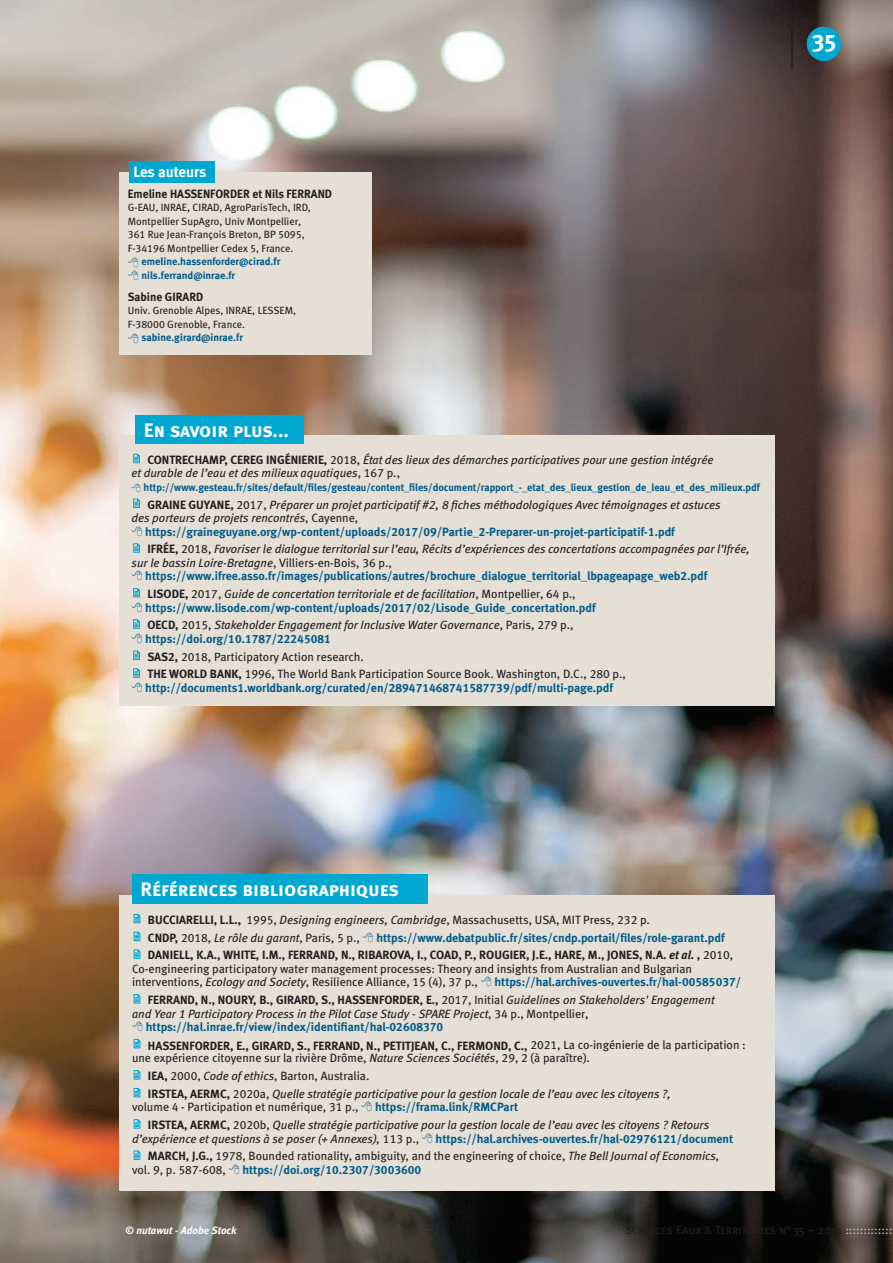
<style>
.page{position:relative;width:893px;height:1263px;background:#fff}
.page>*{position:absolute;margin:0;border:0;box-sizing:border-box;transform-origin:0 0}
.t1{font:24px "Meta Bold Caps Expert";color:#fff}
.t2{font:19.5px "Meta Bold LF Caps";color:#fff}
.t3{font:15px "Meta Bold LF";letter-spacing:-.005em;color:#fff}
.t4{font:italic 12px/13.5px "Meta Book LF";color:#231f20}
.t5{font:12px/17.7px "Meta Bold LF";color:#005c8a}
.t6{font:12px/13.5px "Meta Book LF";color:#231f20}
.t7{font:12px/17.7px "Meta Bold LF";color:#231f20}
.t8{font:12px "Meta Book Caps";letter-spacing:-.005em;color:#231f20}
.t9{font:10.5px/13.5px "Meta Bold LF";color:#005c8a}
.t10{font:10.5px/13.5px "Meta Book LF";color:#231f20}
.t11{font:italic 10.5px "Meta Bold LF";color:#fff}
.s1{font-family:"Meta Bold LF";font-style:normal}
.s2{font-style:normal}
.s3{font-family:"Meta Bold LF"}
.s4{font-style:italic}
.s5{color:#005c8a}
.s6{font-family:"Meta Book LF"}
.s7{color:#231f20}
.s8{font-family:"Meta Book LF";color:#231f20}
.s9{font-family:"Meta Book LF";font-style:italic;color:#231f20}
.s10{color:#bcbdc0}
</style>
<div class="page">
<img style="left:0;top:0;width:893px;height:1263px">
<div style="left:119px;top:895px;width:656px;height:295px;background:#e5dfd5"></div>
<svg style="left:134px;top:914px;width:7px;height:9px"></svg>
<svg style="left:134px;top:931px;width:7px;height:10px"></svg>
<svg style="left:134px;top:949px;width:7px;height:10px"></svg>
<svg style="left:134px;top:994px;width:7px;height:9px"></svg>
<svg style="left:134px;top:1039px;width:7px;height:9px"></svg>
<svg style="left:134px;top:1070px;width:7px;height:9px"></svg>
<svg style="left:134px;top:1088px;width:7px;height:9px"></svg>
<svg style="left:134px;top:1119px;width:7px;height:9px"></svg>
<svg style="left:134px;top:1150px;width:7px;height:10px"></svg>
<div style="left:132px;top:875px;width:295px;height:29px;background:#00a7d1"></div>
<div style="left:119px;top:172px;width:253px;height:182px;background:#e5dfd5"></div>
<div style="left:129px;top:161px;width:86px;height:22px;background:#00a7d1"></div>
<div style="left:119px;top:435px;width:655px;height:271px;background:#e5dfd5"></div>
<svg style="left:133px;top:454px;width:7px;height:9px"></svg>
<svg style="left:133px;top:498px;width:7px;height:10px"></svg>
<svg style="left:133px;top:543px;width:7px;height:10px"></svg>
<svg style="left:133px;top:650px;width:7px;height:10px"></svg>
<div style="left:135px;top:415px;width:169px;height:29px;background:#00a7d1"></div>
<div style="left:807px;top:27px;width:34px;height:34px;background:#00a7d1;border-radius:50%"></div>
<hr style="left:792px;top:28px;width:1px;height:40px;background:#231f20">
<svg style="left:133px;top:588px;width:7px;height:10px"></svg>
<svg style="left:133px;top:619px;width:7px;height:10px"></svg>
<svg style="left:133px;top:668px;width:7px;height:10px"></svg>
<p class="t3" style="left:133px;top:162px;width:75px">Les auteurs</p>
<p class="t7" style="left:128px;top:185px;width:58px">Emeline Hassenforder</p>
<p class="t7" style="left:252px;top:185px;width:47px">et Nils Ferrand</p>
<p class="t10" style="left:128px;top:201px;width:185px">G-EAU, INRAE, CIRAD, AgroParisTech, IRD, Montpellier SupAgro, Univ Montpellier, 361 Rue Jean-François Breton, BP 5095, F-34196 Montpellier Cedex 5, France.</p>
<p class="t9" style="left:142px;top:255px;width:140px">emeline.hassenforder@cirad.fr nils.ferrand@inrae.fr</p>
<p class="t7" style="left:128px;top:288px;width:77px">Sabine GIRARD</p>
<p class="t10" style="left:128px;top:304px;width:170px">Univ. Grenoble Alpes, INRAE, LESSEM,<br>F-38000 Grenoble, France.</p>
<p class="t9" style="left:142px;top:331px;width:103px">sabine.girard@inrae.fr</p>
<h2 class="t2" style="left:144px;top:418px;width:146px">En savoir plus...</h2>
<p class="t7" style="left:147px;top:451px;width:11px">Contrechamp</p>
<p class="t7" style="left:224px;top:451px;width:19px">, Cereg</p>
<p class="t7" style="left:266px;top:451px;width:11px">Ingénierie</p>
<p class="t4" style="left:132px;top:453px;width:583px;text-indent:192px"><span class="s1">,</span> <span class="s2">2018,</span> État des lieux des démarches participatives pour une gestion intégrée et durable de l’eau et des milieux aquatiques<span class="s2">, 167 p.,</span></p>
<p class="t9" style="left:144px;top:480px;width:618px">http://www.gesteau.fr/sites/default/files/gesteau/content_files/document/rapport_-_etat_des_lieux_gestion_de_leau_et_des_milieux.pdf</p>
<p class="t7" style="left:147px;top:495px;width:57px">GRAINE Guyane</p>
<p class="t4" style="left:132px;top:497px;width:590px;text-indent:99px"><span class="s1">,</span> <span class="s2">2017,</span> Préparer un projet participatif #2, 8 fiches méthodologiques Avec témoignages et astuces des porteurs de projets rencontrés<span class="s2">, Cayenne,</span></p>
<p class="t5" style="left:145px;top:522px;width:531px">https://graineguyane.org/wp-content/uploads/2017/09/Partie_2-Preparer-un-projet-participatif-1.pdf</p>
<p class="t7" style="left:147px;top:540px;width:11px">Ifrée</p>
<p class="t4" style="left:132px;top:542px;width:620px;text-indent:43px"><span class="s1">,</span> <span class="s2">2018,</span> Favoriser le dialogue territorial sur l’eau, Récits d’expériences des concertations accompagnées par l’Ifrée, sur le bassin Loire-Bretagne<span class="s2">, Villiers-en-Bois, 36 p.,</span></p>
<p class="t5" style="left:145px;top:567px;width:564px">https://www.ifree.asso.fr/images/publications/autres/brochure_dialogue_territorial_lbpageapage_web2.pdf</p>
<p class="t7" style="left:147px;top:585px;width:13px">Lisode</p>
<p class="t4" style="left:185px;top:587px;width:392px"><span class="s1">,</span> <span class="s2">2017,</span> Guide de concertation territoriale et de facilitation<span class="s2">, Montpellier, 64 p.,</span></p>
<p class="t5" style="left:145px;top:598px;width:452px">https://www.lisode.com/wp-content/uploads/2017/02/Lisode_Guide_concertation.pdf</p>
<p class="t4" style="left:147px;top:618px;width:428px"><span class="s1">OECD,</span> <span class="s2">2015,</span> Stakeholder Engagement for Inclusive Water Governance<span class="s2">, Paris, 279 p.,</span></p>
<p class="t5" style="left:145px;top:630px;width:187px">https://doi.org/10.1787/22245081</p>
<p class="t6" style="left:147px;top:649px;width:218px"><span class="s3">SAS2,</span> 2018, Participatory Action research.</p>
<p class="t7" style="left:147px;top:665px;width:40px">The World</p>
<p class="t6" style="left:210px;top:667px;width:417px"><span class="s3">Bank,</span> 1996, The World Bank Participation Source Book. Washington, D.C., 280 p.,</p>
<p class="t5" style="left:145px;top:679px;width:469px">http://documents1.worldbank.org/curated/en/289471468741587739/pdf/multi-page.pdf</p>
<h1 class="t1" style="left:812px;top:28px;width:26px">35</h1>
<h2 class="t2" style="left:141px;top:878px;width:260px">Références bibliographiques</h2>
<p class="t6" style="left:148px;top:911px;width:504px;line-height:17.7px"><span class="s3">BUCCIARELLI, L.L.,</span> 1995, <span class="s4">Designing engineers, Cambridge</span>, Massachusetts, USA, MIT Press, 232 p.<br><span class="s3">CNDP,</span> 2018, <span class="s4">Le rôle du garant</span>, Paris, 5 p.,</p>
<p class="t7" style="left:148px;top:928px;width:587px;text-indent:228px"><span class="s5">https://www.debatpublic.fr/sites/cndp.portail/files/role-garant.pdf<br></span>DANIELL, K.A., WHITE, I.M., FERRAND, N., RIBAROVA, I., COAD, P., ROUGIER, J.E., HARE, M., JONES, N.A. <span class="s4">et al</span>. , <span class="s6">2010,</span></p>
<p class="t6" style="left:132px;top:962px;width:561px">Co-engineering participatory water management processes: Theory and insights from Australian and Bulgarian interventions, <span class="s4">Ecology and Society</span>, Resilience Alliance, 15 (4), 37 p.,</p>
<p class="t5" style="left:148px;top:973px;width:595px;text-indent:347px">https://hal.archives-ouvertes.fr/hal-00585037/<br><span class="s7">FERRAND, N., NOURY, B., GIRARD, S., HASSENFORDER, E.,</span> <span class="s8">2017, Initial</span> <span class="s9">Guidelines on Stakeholders' Engagement</span></p>
<p class="t4" style="left:132px;top:1007px;width:458px">and Year 1 Participatory Process in the Pilot Case Study - SPARE Project<span class="s2">, 34 p., Montpellier,</span></p>
<p class="t5" style="left:146px;top:1018px;width:299px">https://hal.inrae.fr/view/index/identifiant/hal-02608370</p>
<p class="t7" style="left:148px;top:1037px;width:16px">Hassenforder</p>
<p class="t7" style="left:230px;top:1037px;width:37px">, E., Girard</p>
<p class="t7" style="left:291px;top:1037px;width:36px">, S., Ferrand</p>
<p class="t7" style="left:360px;top:1037px;width:37px">, N., Petitjean</p>
<p class="t7" style="left:435px;top:1037px;width:36px">, C., Fermond</p>
<p class="t6" style="left:132px;top:1038px;width:615px;text-indent:376px"><span class="s3">, C.,</span> 2021, La co-ingénierie de la participation : une expérience citoyenne sur la rivière Drôme, <span class="s4">Nature Sciences Sociétés</span>, 29, 2 (à paraître).</p>
<p class="t4" style="left:148px;top:1067px;width:524px;line-height:17.7px"><span class="s1">IEA,</span> <span class="s2">2000,</span> Code of ethics<span class="s2">, Barton, Australia.<br></span><span class="s1">IRSTEA, AERMC,</span> <span class="s2">2020a,</span> Quelle stratégie participative pour la gestion locale de l’eau avec les citoyens ?,</p>
<p class="t6" style="left:132px;top:1100px;width:228px">volume 4 - Participation et numérique, 31 p.,</p>
<p class="t5" style="left:375px;top:1098px;width:145px">https://frama.link/RMCPart</p>
<p class="t4" style="left:132px;top:1118px;width:579px;text-indent:16px"><span class="s1">IRSTEA, AERMC,</span> <span class="s2">2020b,</span> Quelle stratégie participative pour la gestion locale de l’eau avec les citoyens ? Retours d’expérience et questions à se poser (+ Annexes), <span class="s2">113 p.,</span></p>
<p class="t5" style="left:436px;top:1129px;width:299px">https://hal.archives-ouvertes.fr/hal-02976121/document</p>
<p class="t6" style="left:132px;top:1149px;width:589px;text-indent:16px"><span class="s3">MARCH, J.G.,</span> 1978, Bounded rationality, ambiguity, and the engineering of choice, <span class="s4">The Bell Journal of Economics, </span>vol. 9, p. 587-608,</p>
<p class="t5" style="left:242px;top:1161px;width:180px">https://doi.org/10.2307/3003600</p>
<p class="t11" style="left:125px;top:1224px;width:113px">© nutawut - Adobe Stock</p>
<p class="t8" style="left:625px;top:1223px;width:269px">Sciences Eaux &amp; Territoires n°35 – 2021 <span class="s10">:::::::::::::</span></p>
</div>
